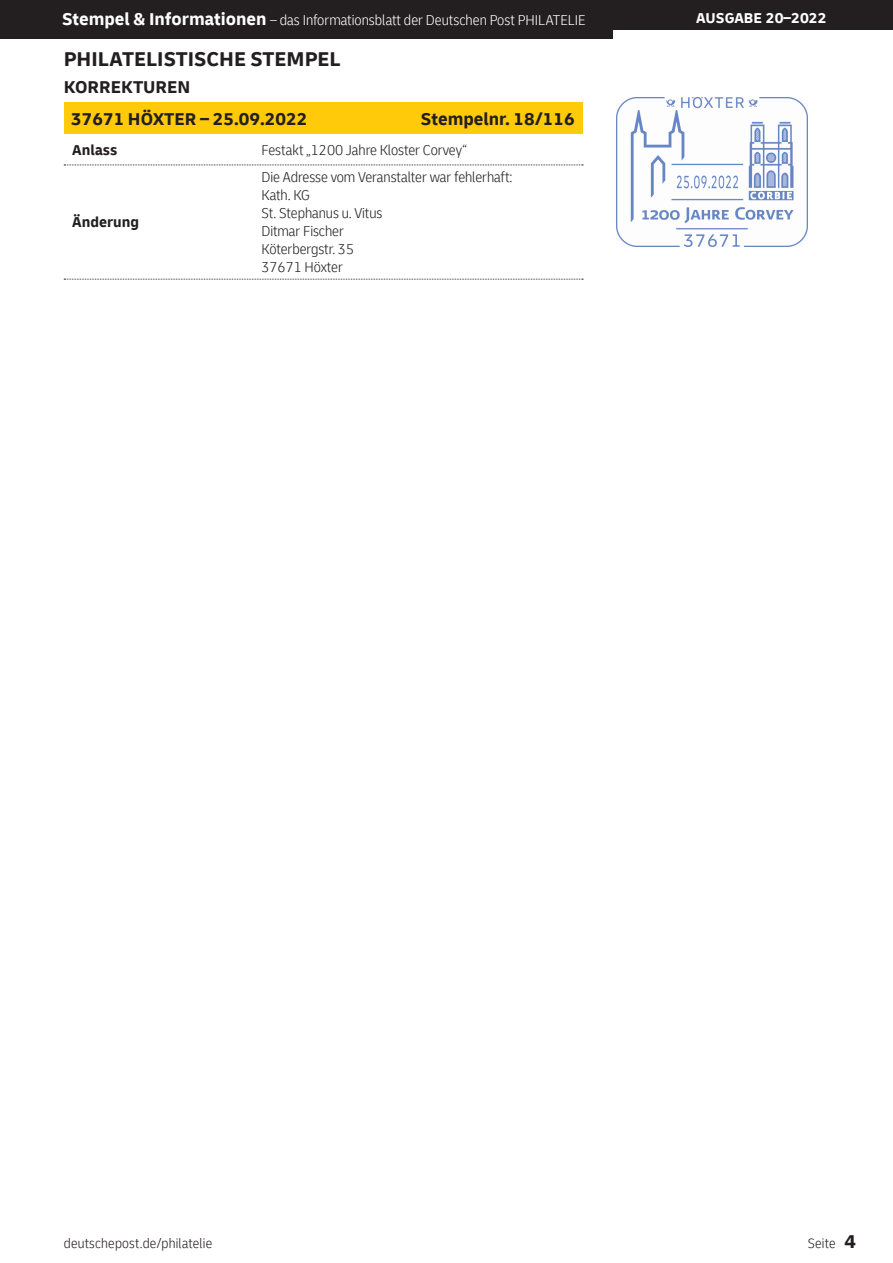
<style>
.page{position:relative;width:893px;height:1263px;background:#fff}
.page>*{position:absolute;margin:0;border:0;box-sizing:border-box;transform-origin:0 0}
.t1{font:700 21px "Delivery";color:#231f20}
.t2{font:700 18px/32px "Delivery";color:#231f20}
.t3{font:300 condensed 15px/18px "Delivery";letter-spacing:-.005em;color:#231f20}
.t4{font:300 condensed 15px "Delivery";color:#fff}
.t5{font:700 15px "Delivery";color:#fff}
.t6{font:700 15px "Delivery";color:#231f20}
.t7{font:300 condensed 14.25px "Delivery";letter-spacing:.015em;color:#231f20}
.s1{font-weight:700;font-stretch:normal;font-size:18px}
.s2{font-weight:700;font-stretch:normal;font-size:19.5px}
</style>
<div class="page">
<div style="left:0;top:0;width:893px;height:30px;background:#231f20"></div>
<div style="left:0;top:0;width:612px;height:38px;background:#231f20"></div>
<div style="left:64px;top:102px;width:519px;height:32px;background:#feca0a"></div>
<svg style="left:64px;top:165px;width:519px;height:1px"></svg>
<svg style="left:64px;top:279px;width:519px;height:1px"></svg>
<img style="left:617px;top:98px;width:191px;height:149px">
<p class="t4" style="left:62px;top:12px;width:525px"><span class="s1">Stempel &amp; Informationen</span> – das Informationsblatt der Deutschen Post PHILATELIE</p>
<p class="t5" style="left:696px;top:9px;width:132px">AUSGABE 20–2022</p>
<h1 class="t1" style="left:64px;top:46px;width:278px">PHILATELISTISCHE STEMPEL</h1>
<p class="t2" style="left:71px;top:71px;width:238px;text-indent:-7px">KORREKTUREN<br>37671 HÖXTER – 25.09.2022</p>
<p class="t6" style="left:72px;top:140px;width:47px">Anlass</p>
<p class="t2" style="left:421px;top:103px;width:155px">Stempelnr. 18/116</p>
<p class="t3" style="left:261px;top:136px;width:252px;line-height:27px">Festakt „1200 Jahre Kloster Corvey“<br>Die Adresse vom Veranstalter war fehlerhaft:</p>
<p class="t3" style="left:261px;top:186px;width:122px">Kath. KG<br>St. Stephanus u. Vitus<br>Ditmar Fischer<br>Köterbergstr. 35<br>37671 Höxter</p>
<p class="t6" style="left:72px;top:213px;width:68px">Änderung</p>
<p class="t7" style="left:64px;top:1235px;width:150px">deutschepost.de/philatelie</p>
<p class="t7" style="left:808px;top:1235px;width:50px">Seite <span class="s2">4</span></p>
</div>
